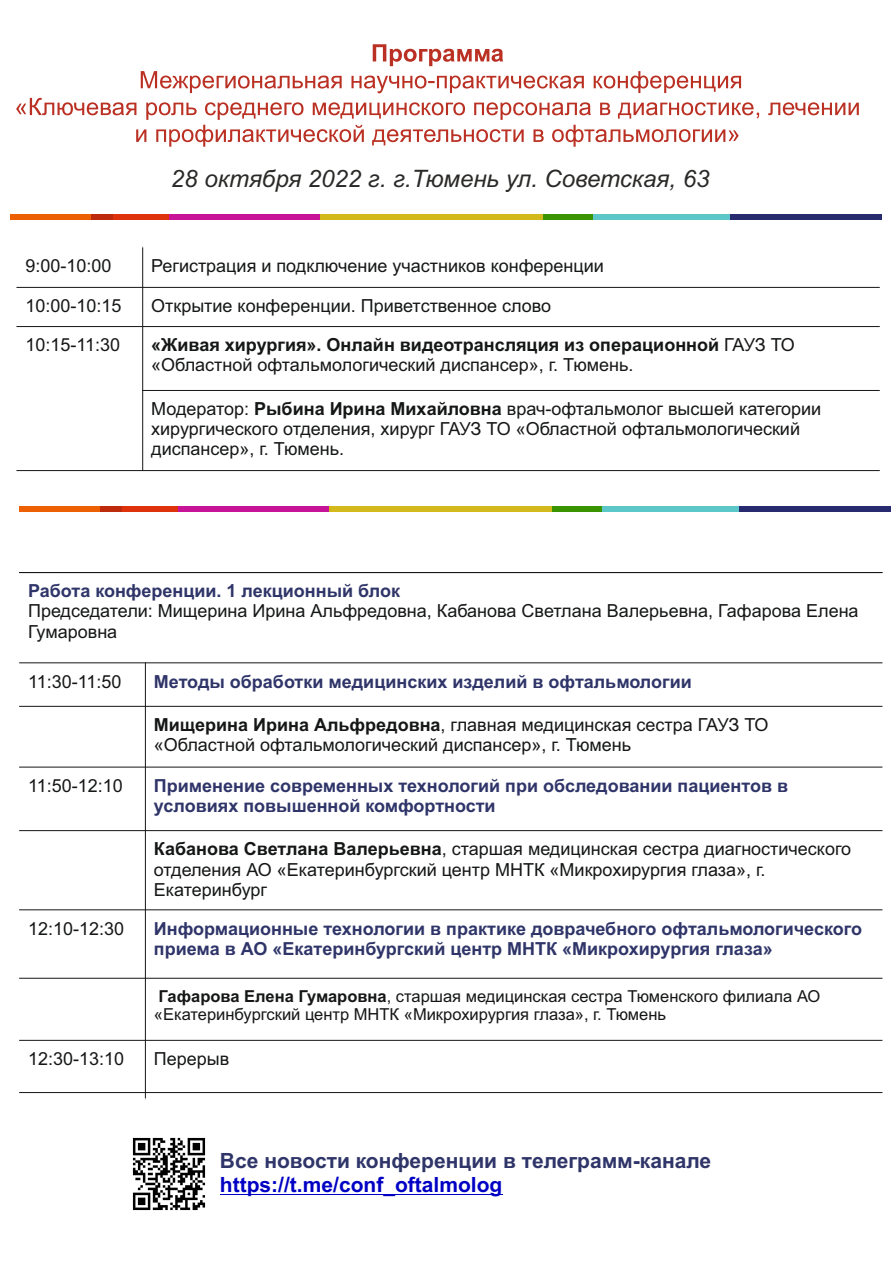
<style>
.page{position:relative;width:893px;height:1263px;background:#fff}
.page>*{position:absolute;margin:0;border:0;box-sizing:border-box;transform-origin:0 0}
.t1{font:italic 24px "Arial";color:#2b2a28}
.t2{font:700 21px "Arial";color:#2f3569}
.t3{font:700 21px "Arial";color:#0000c4}
.t4{font:18px/20.1px "Arial";color:#151616}
.t5{font:700 18px/20.1px "Arial";color:#2f3569}
.t6{font:16.5px/18.5px "Arial";color:#151616}
.s1{font-weight:700}
</style>
<div class="page">
<svg style="left:16px;top:44px;width:843px;height:103px"></svg>
<hr style="left:145px;top:662px;width:1px;height:437px;background:#151616">
<hr style="left:19px;top:1098px;width:863px;height:1px;background:#fff">
<hr style="left:19px;top:1092px;width:863px;height:1px;background:#151616">
<hr style="left:19px;top:1040px;width:863px;height:1px;background:#151616">
<hr style="left:19px;top:978px;width:863px;height:1px;background:#151616">
<hr style="left:19px;top:909px;width:863px;height:1px;background:#151616">
<hr style="left:19px;top:830px;width:863px;height:1px;background:#151616">
<hr style="left:19px;top:767px;width:863px;height:1px;background:#151616">
<hr style="left:19px;top:706px;width:863px;height:1px;background:#151616">
<hr style="left:19px;top:662px;width:863px;height:1px;background:#151616">
<hr style="left:19px;top:572px;width:863px;height:1px;background:#151616">
<hr style="left:142px;top:246px;width:1px;height:225px;background:#151616">
<hr style="left:16px;top:470px;width:864px;height:1px;background:#151616">
<hr style="left:142px;top:390px;width:738px;height:1px;background:#151616">
<hr style="left:16px;top:326px;width:864px;height:1px;background:#151616">
<hr style="left:16px;top:287px;width:864px;height:1px;background:#151616">
<hr style="left:16px;top:246px;width:864px;height:1px;background:#fff">
<hr style="left:220px;top:1194px;width:282px;height:1px;background:#0000c4">
<img style="left:132px;top:1137px;width:74px;height:74px">
<div style="left:730px;top:214px;width:152px;height:6px;background:#282a70"></div>
<div style="left:169px;top:214px;width:151px;height:6px;background:#c61398"></div>
<div style="left:113px;top:214px;width:56px;height:6px;background:#de320d"></div>
<div style="left:90px;top:214px;width:23px;height:6px;background:#be2a0c"></div>
<div style="left:10px;top:214px;width:80px;height:6px;background:#ed5f03"></div>
<div style="left:320px;top:214px;width:223px;height:6px;background:#d3b91b"></div>
<div style="left:543px;top:214px;width:50px;height:6px;background:#3a9300"></div>
<div style="left:593px;top:214px;width:137px;height:6px;background:#5bc7c9"></div>
<div style="left:739px;top:506px;width:152px;height:5px;background:#282a70"></div>
<div style="left:178px;top:506px;width:151px;height:5px;background:#c61398"></div>
<div style="left:122px;top:506px;width:56px;height:5px;background:#de320d"></div>
<div style="left:99px;top:506px;width:23px;height:5px;background:#be2a0c"></div>
<div style="left:19px;top:506px;width:80px;height:5px;background:#ed5f03"></div>
<div style="left:329px;top:506px;width:223px;height:5px;background:#d3b91b"></div>
<div style="left:552px;top:506px;width:50px;height:5px;background:#3a9300"></div>
<div style="left:602px;top:506px;width:137px;height:5px;background:#5bc7c9"></div>
<h1 class="t1" style="left:171px;top:170px;width:540px">28 октября 2022 г. г.Тюмень ул. Советская, 63</h1>
<p class="t4" style="left:25px;top:257px;width:88px">9:00-10:00</p>
<p class="t4" style="left:151px;top:257px;width:454px">Регистрация и подключение участников конференции</p>
<p class="t4" style="left:25px;top:297px;width:98px">10:00-10:15</p>
<p class="t4" style="left:151px;top:297px;width:402px">Открытие конференции. Приветственное слово</p>
<p class="t4" style="left:25px;top:337px;width:96px">10:15-11:30</p>
<p class="t4" style="left:151px;top:337px;width:645px"><span class="s1">«Живая хирургия». Онлайн видеотрансляция из операционной</span> ГАУЗ ТО «Областной офтальмологический диспансер», г. Тюмень.</p>
<p class="t4" style="left:151px;top:401px;width:672px">Модератор: <span class="s1">Рыбина Ирина Михайловна</span> врач-офтальмолог высшей категории хирургического отделения, хирург ГАУЗ ТО «Областной офтальмологический диспансер», г. Тюмень.</p>
<p class="t5" style="left:28px;top:583px;width:373px">Работа конференции. 1 лекционный блок</p>
<p class="t4" style="left:28px;top:603px;width:832px">Председатели: Мищерина Ирина Альфредовна, Кабанова Светлана Валерьевна, Гафарова Елена<br>Гумаровна</p>
<p class="t4" style="left:28px;top:673px;width:95px">11:30-11:50</p>
<p class="t5" style="left:154px;top:673px;width:539px">Методы обработки медицинских изделий в офтальмологии</p>
<p class="t4" style="left:154px;top:716px;width:616px"><span class="s1">Мищерина Ирина Альфредовна</span>, главная медицинская сестра ГАУЗ ТО «Областной офтальмологический диспансер», г. Тюмень</p>
<p class="t4" style="left:28px;top:777px;width:96px">11:50-12:10</p>
<p class="t5" style="left:154px;top:777px;width:636px">Применение современных технологий при обследовании пациентов в условиях повышенной комфортности</p>
<p class="t4" style="left:154px;top:841px;width:699px"><span class="s1">Кабанова Светлана Валерьевна</span>, старшая медицинская сестра диагностического отделения АО «Екатеринбургский центр МНТК «Микрохирургия глаза», г.<br>Екатеринбург</p>
<p class="t4" style="left:28px;top:920px;width:98px">12:10-12:30</p>
<p class="t5" style="left:154px;top:920px;width:710px">Информационные технологии в практике доврачебного офтальмологического приема в АО «Екатеринбургский центр МНТК «Микрохирургия глаза»</p>
<p class="t6" style="left:154px;top:988px;width:668px"><span class="s1">Гафарова Елена Гумаровна</span>, старшая медицинская сестра Тюменского филиала АО «Екатеринбургский центр МНТК «Микрохирургия глаза», г. Тюмень</p>
<p class="t4" style="left:28px;top:1050px;width:98px">12:30-13:10</p>
<p class="t4" style="left:154px;top:1050px;width:77px">Перерыв</p>
<p class="t2" style="left:220px;top:1153px;width:493px">Все новости конференции в телеграмм-канале</p>
<p class="t3" style="left:220px;top:1177px;width:284px">https://t.me/conf_oftalmolog</p>
</div>
